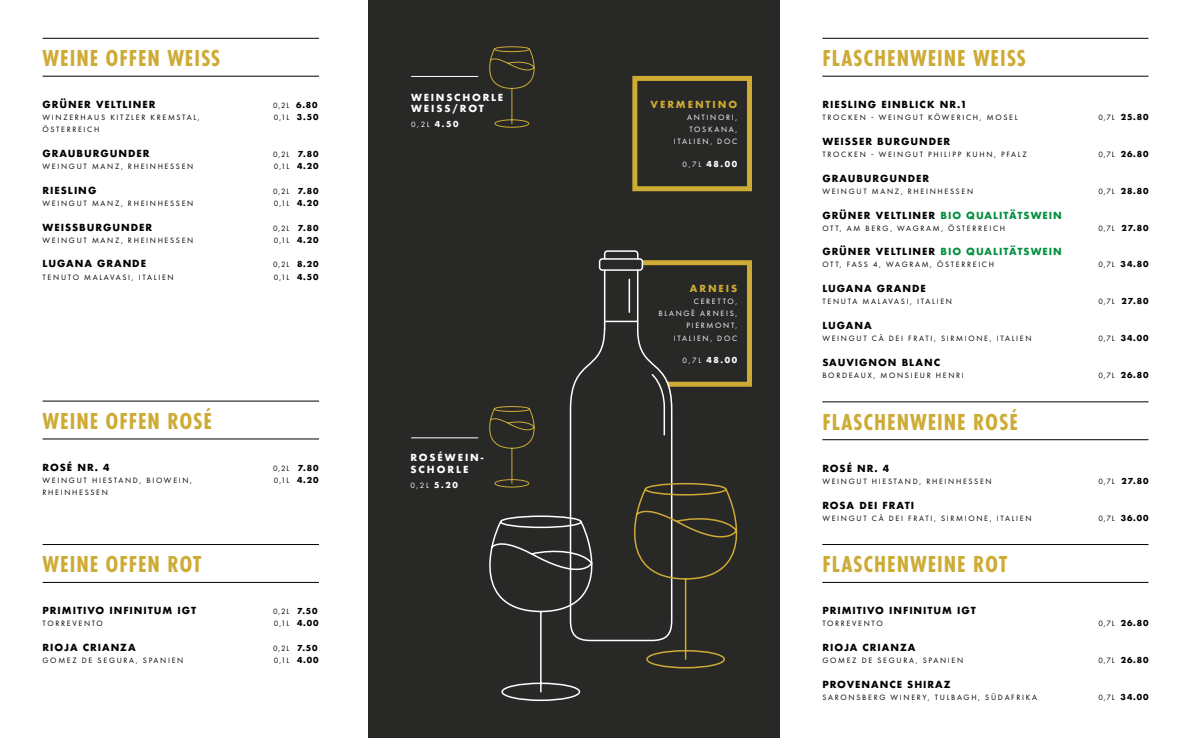
<style>
.page{position:relative;width:1191px;height:738px;background:#fff}
.page>*{position:absolute;margin:0;border:0;box-sizing:border-box;transform-origin:0 0}
.t1{font:700 24px "Futura PT Cond";letter-spacing:.04em;color:#cdab35}
.t2{font:700 9.5px "Futura";letter-spacing:.1em;color:#000}
.t3{font:700 9.5px "Futura";letter-spacing:.1em;color:#008f3d}
.t4{font:700 9.5px/11.4px "Futura";letter-spacing:.18em;color:#fff}
.t5{font:700 9.5px/11.4px "Futura";letter-spacing:.2em;color:#fff}
.t6{font:700 9.5px "Futura";letter-spacing:.2em;color:#cdab35}
.t7{font:8px "Futura PT";letter-spacing:.21em;color:#000}
.t8{font:700 8px "Futura";letter-spacing:.1em;color:#000}
.t9{font:8px/12px "Futura PT";letter-spacing:.21em;color:#fff;text-align:right}
.t10{font:700 8px "Futura";letter-spacing:.2em;color:#fff}
.s1{font-family:"Futura";font-weight:700}
.s2{font-family:"Futura PT";font-weight:400}
.s3{color:#000}
</style>
<div class="page">
<div style="left:369px;top:0;width:411px;height:737px;background:#282827"></div>
<div style="left:623px;top:260px;width:129px;height:126px;border:5px solid #cdab35"></div>
<hr style="left:43px;top:543px;width:276px;height:1px;background:#000">
<hr style="left:43px;top:581px;width:276px;height:1px;background:#000">
<hr style="left:822px;top:38px;width:326px;height:1px;background:#000">
<hr style="left:822px;top:76px;width:326px;height:1px;background:#000">
<hr style="left:822px;top:401px;width:326px;height:1px;background:#000">
<hr style="left:822px;top:439px;width:326px;height:1px;background:#000">
<hr style="left:822px;top:543px;width:326px;height:1px;background:#000">
<hr style="left:822px;top:581px;width:326px;height:1px;background:#000">
<hr style="left:43px;top:400px;width:276px;height:1px;background:#000">
<hr style="left:43px;top:438px;width:276px;height:1px;background:#000">
<svg style="left:489px;top:406px;width:46px;height:81px"></svg>
<hr style="left:411px;top:437px;width:67px;height:1px;background:#fff">
<hr style="left:43px;top:38px;width:276px;height:1px;background:#000">
<hr style="left:43px;top:76px;width:276px;height:1px;background:#000">
<svg style="left:489px;top:46px;width:46px;height:82px"></svg>
<hr style="left:411px;top:76px;width:67px;height:1px;background:#fff">
<svg style="left:569px;top:250px;width:104px;height:391px"></svg>
<hr style="left:605px;top:320px;width:33px;height:2px;background:#fff">
<hr style="left:628px;top:279px;width:2px;height:33px;background:#fff">
<hr style="left:605px;top:269px;width:33px;height:1px;background:#fff">
<hr style="left:605px;top:258px;width:33px;height:1px;background:#fff">
<svg style="left:651px;top:373px;width:15px;height:63px"></svg>
<svg style="left:489px;top:514px;width:121px;height:187px"></svg>
<svg style="left:618px;top:482px;width:120px;height:186px"></svg>
<div style="left:632px;top:76px;width:120px;height:115px;border:5px solid #cdab35"></div>
<h1 class="t1" style="left:43px;top:44px;width:179px">WEINE OFFEN WEISS</h1>
<p class="t2" style="left:43px;top:98px;width:114px">GRÜNER VELTLINER</p>
<p class="t7" style="left:273px;top:101px;width:46px">0,2L <span class="s1">6.80</span></p>
<p class="t7" style="left:43px;top:113px;width:159px">WINZERHAUS KITZLER KREMSTAL,</p>
<p class="t7" style="left:274px;top:113px;width:46px">0,1L <span class="s1">3.50</span></p>
<p class="t7" style="left:43px;top:125px;width:58px">ÖSTERREICH</p>
<p class="t2" style="left:43px;top:146px;width:108px">GRAUBURGUNDER</p>
<p class="t7" style="left:273px;top:149px;width:47px">0,2L <span class="s1">7.80</span></p>
<p class="t7" style="left:43px;top:161px;width:152px">WEINGUT MANZ, RHEINHESSEN</p>
<p class="t7" style="left:274px;top:161px;width:46px">0,1L <span class="s1">4.20</span></p>
<p class="t2" style="left:43px;top:183px;width:55px">RIESLING</p>
<p class="t7" style="left:273px;top:186px;width:47px">0,2L <span class="s1">7.80</span></p>
<p class="t7" style="left:43px;top:198px;width:152px">WEINGUT MANZ, RHEINHESSEN</p>
<p class="t7" style="left:274px;top:198px;width:46px">0,1L <span class="s1">4.20</span></p>
<p class="t2" style="left:43px;top:220px;width:111px">WEISSBURGUNDER</p>
<p class="t7" style="left:273px;top:223px;width:47px">0,2L <span class="s1">7.80</span></p>
<p class="t7" style="left:43px;top:235px;width:152px">WEINGUT MANZ, RHEINHESSEN</p>
<p class="t7" style="left:274px;top:235px;width:46px">0,1L <span class="s1">4.20</span></p>
<p class="t2" style="left:43px;top:257px;width:105px">LUGANA GRANDE</p>
<p class="t7" style="left:273px;top:260px;width:47px">0,2L <span class="s1">8.20</span></p>
<p class="t7" style="left:43px;top:272px;width:133px">TENUTO MALAVASI, ITALIEN</p>
<p class="t7" style="left:274px;top:272px;width:46px">0,1L <span class="s1">4.50</span></p>
<h1 class="t1" style="left:43px;top:406px;width:171px">WEINE OFFEN ROSÉ</h1>
<p class="t2" style="left:43px;top:460px;width:69px">ROSÉ NR. 4</p>
<p class="t7" style="left:273px;top:463px;width:47px">0,2L <span class="s1">7.80</span></p>
<p class="t7" style="left:43px;top:475px;width:151px">WEINGUT HIESTAND, BIOWEIN,</p>
<p class="t7" style="left:274px;top:475px;width:46px">0,1L <span class="s1">4.20</span></p>
<p class="t7" style="left:43px;top:487px;width:67px">RHEINHESSEN</p>
<h1 class="t1" style="left:43px;top:550px;width:160px">WEINE OFFEN ROT</h1>
<p class="t2" style="left:43px;top:603px;width:155px">PRIMITIVO INFINITUM IGT</p>
<p class="t7" style="left:273px;top:606px;width:46px">0,2L <span class="s1">7.50</span></p>
<p class="t7" style="left:43px;top:618px;width:62px">TORREVENTO</p>
<p class="t7" style="left:274px;top:618px;width:46px">0,1L <span class="s1">4.00</span></p>
<p class="t2" style="left:43px;top:640px;width:95px">RIOJA CRIANZA</p>
<p class="t7" style="left:273px;top:643px;width:46px">0,2L <span class="s1">7.50</span></p>
<p class="t7" style="left:43px;top:655px;width:142px">GOMEZ DE SEGURA, SPANIEN</p>
<p class="t7" style="left:274px;top:655px;width:46px">0,1L <span class="s1">4.00</span></p>
<p class="t4" style="left:411px;top:91px;width:94px">WEINSCHORLE<br>WEISS/ROT</p>
<p class="t9" style="left:411px;top:119px;width:49px">0,2L <span class="s1">4.50</span></p>
<p class="t5" style="left:410px;top:452px;width:75px">ROSÉWEIN-<br>SCHORLE</p>
<p class="t9" style="left:410px;top:479px;width:49px">0,2L <span class="s1">5.20</span></p>
<p class="t6" style="left:650px;top:98px;width:88px">VERMENTINO</p>
<p class="t9" style="left:674px;top:111px;width:65px">ANTINORI,<br>TOSKANA,<br>ITALIEN, DOC</p>
<p class="t10" style="left:682px;top:158px;width:56px"><span class="s2">0,7L</span> 48.00</p>
<p class="t6" style="left:690px;top:282px;width:49px">ARNEIS</p>
<p class="t9" style="left:658px;top:295px;width:80px">CERETTO,<br>BLANGÈ ARNEIS,<br>PIERMONT,<br>ITALIEN, DOC</p>
<p class="t10" style="left:682px;top:354px;width:56px"><span class="s2">0,7L</span> 48.00</p>
<h1 class="t1" style="left:822px;top:44px;width:205px">FLASCHENWEINE WEISS</h1>
<p class="t2" style="left:822px;top:98px;width:146px">RIESLING EINBLICK NR.1</p>
<p class="t7" style="left:822px;top:113px;width:197px">TROCKEN - WEINGUT KÖWERICH, MOSEL</p>
<p class="t8" style="left:1098px;top:111px;width:52px"><span class="s2">0,7L</span> 25.80</p>
<p class="t2" style="left:822px;top:134px;width:129px">WEISSER BURGUNDER</p>
<p class="t7" style="left:822px;top:149px;width:206px">TROCKEN - WEINGUT PHILIPP KUHN, PFALZ</p>
<p class="t8" style="left:1098px;top:148px;width:52px"><span class="s2">0,7L</span> 26.80</p>
<p class="t2" style="left:822px;top:171px;width:108px">GRAUBURGUNDER</p>
<p class="t7" style="left:822px;top:186px;width:152px">WEINGUT MANZ, RHEINHESSEN</p>
<p class="t8" style="left:1098px;top:185px;width:52px"><span class="s2">0,7L</span> 28.80</p>
<p class="t3" style="left:822px;top:208px;width:241px"><span class="s3">GRÜNER VELTLINER</span> BIO QUALITÄTSWEIN</p>
<p class="t7" style="left:822px;top:223px;width:184px">OTT, AM BERG, WAGRAM, ÖSTERREICH</p>
<p class="t8" style="left:1098px;top:222px;width:52px"><span class="s2">0,7L</span> 27.80</p>
<p class="t3" style="left:822px;top:245px;width:241px"><span class="s3">GRÜNER VELTLINER</span> BIO QUALITÄTSWEIN</p>
<p class="t7" style="left:822px;top:260px;width:173px">OTT, FASS 4, WAGRAM, ÖSTERREICH</p>
<p class="t8" style="left:1098px;top:258px;width:52px"><span class="s2">0,7L</span> 34.80</p>
<p class="t2" style="left:822px;top:281px;width:105px">LUGANA GRANDE</p>
<p class="t7" style="left:822px;top:296px;width:131px">TENUTA MALAVASI, ITALIEN</p>
<p class="t8" style="left:1098px;top:295px;width:52px"><span class="s2">0,7L</span> 27.80</p>
<p class="t2" style="left:822px;top:318px;width:51px">LUGANA</p>
<p class="t7" style="left:822px;top:333px;width:211px">WEINGUT CÀ DEI FRATI, SIRMIONE, ITALIEN</p>
<p class="t8" style="left:1098px;top:332px;width:52px"><span class="s2">0,7L</span> 34.00</p>
<p class="t2" style="left:822px;top:355px;width:119px">SAUVIGNON BLANC</p>
<p class="t7" style="left:822px;top:370px;width:143px">BORDEAUX, MONSIEUR HENRI</p>
<p class="t8" style="left:1098px;top:369px;width:52px"><span class="s2">0,7L</span> 26.80</p>
<h1 class="t1" style="left:822px;top:407px;width:197px">FLASCHENWEINE ROSÉ</h1>
<p class="t2" style="left:822px;top:461px;width:69px">ROSÉ NR. 4</p>
<p class="t7" style="left:822px;top:476px;width:171px">WEINGUT HIESTAND, RHEINHESSEN</p>
<p class="t8" style="left:1098px;top:474px;width:52px"><span class="s2">0,7L</span> 27.80</p>
<p class="t2" style="left:822px;top:497px;width:93px">ROSA DEI FRATI</p>
<p class="t7" style="left:822px;top:512px;width:211px">WEINGUT CÀ DEI FRATI, SIRMIONE, ITALIEN</p>
<p class="t8" style="left:1098px;top:511px;width:52px"><span class="s2">0,7L</span> 36.00</p>
<h1 class="t1" style="left:822px;top:550px;width:186px">FLASCHENWEINE ROT</h1>
<p class="t2" style="left:822px;top:603px;width:155px">PRIMITIVO INFINITUM IGT</p>
<p class="t7" style="left:822px;top:618px;width:62px">TORREVENTO</p>
<p class="t8" style="left:1098px;top:617px;width:52px"><span class="s2">0,7L</span> 26.80</p>
<p class="t2" style="left:822px;top:640px;width:95px">RIOJA CRIANZA</p>
<p class="t7" style="left:822px;top:655px;width:142px">GOMEZ DE SEGURA, SPANIEN</p>
<p class="t8" style="left:1098px;top:654px;width:52px"><span class="s2">0,7L</span> 26.80</p>
<p class="t2" style="left:822px;top:677px;width:130px">PROVENANCE SHIRAZ</p>
<p class="t7" style="left:822px;top:692px;width:216px">SARONSBERG WINERY, TULBAGH, SÜDAFRIKA</p>
<p class="t8" style="left:1098px;top:690px;width:52px"><span class="s2">0,7L</span> 34.00</p>
</div>
